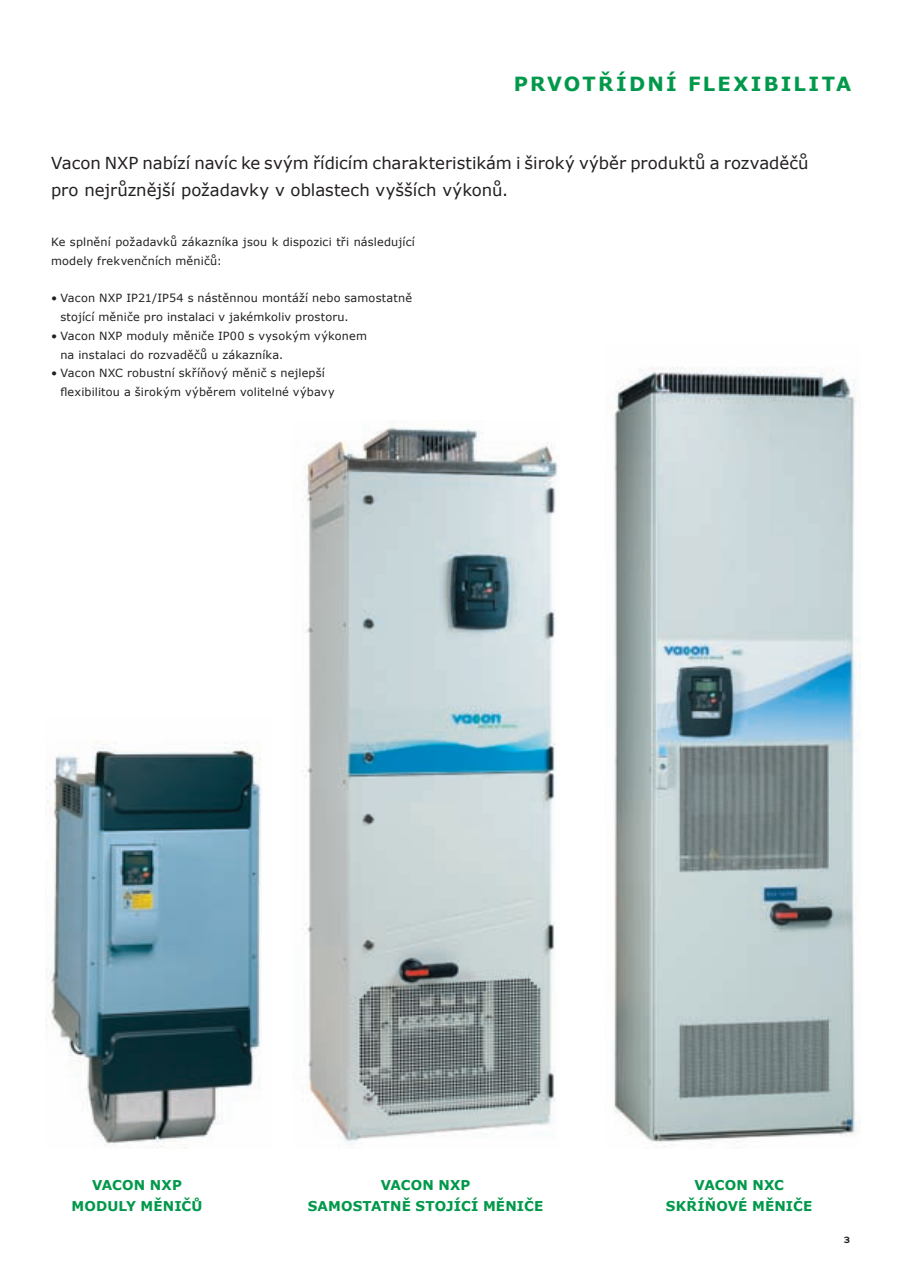
<style>
.page{position:relative;width:915px;height:1276px;background:#fff}
.page>*{position:absolute;margin:0;border:0;box-sizing:border-box;transform-origin:0 0}
.t1{font:700 19.5px "Verdana";letter-spacing:.11em;color:#00984a}
.t2{font:16.5px/27px "Verdana";color:#231f20}
.t3{font:700 13.5px/21px "Verdana";letter-spacing:.01em;color:#00984a;text-align:center}
.t4{font:12px "Base Nine SC";color:#231f20}
.t5{font:11.25px/18.8px "Verdana";letter-spacing:.015em;color:#231f20}
</style>
<div class="page">
<img style="left:302px;top:422px;width:256px;height:723px">
<img style="left:613px;top:367px;width:247px;height:780px">
<img style="left:46px;top:741px;width:215px;height:407px">
<h1 class="t1" style="left:513px;top:72px;width:339px">PRVOTŘÍDNÍ FLEXIBILITA</h1>
<h2 class="t2" style="left:51px;top:148px;width:758px">Vacon NXP nabízí navíc ke svým řídicím charakteristikám i široký výběr produktů a rozvaděčů pro nejrůznější požadavky v oblastech vyšších výkonů.</h2>
<p class="t5" style="left:51px;top:232px;width:365px">Ke splnění požadavků zákazníka jsou k dispozici tři následující modely frekvenčních měničů:</p>
<p class="t5" style="left:60px;top:288px;width:353px;text-indent:-9px">• Vacon NXP IP21/IP54 s nástěnnou montáží nebo samostatně stojící měniče pro instalaci v jakémkoliv prostoru.</p>
<p class="t5" style="left:60px;top:326px;width:308px;text-indent:-9px">• Vacon NXP moduly měniče IP00 s vysokým výkonem na instalaci do rozvaděčů u zákazníka.</p>
<p class="t5" style="left:60px;top:363px;width:275px;text-indent:-9px">• Vacon NXC robustní skříňový měnič s nejlepší flexibilitou a širokým výběrem volitelné výbavy</p>
<p class="t3" style="left:71px;top:1173px;width:133px">VACON NXP<br>MODULY MĚNIČŮ</p>
<p class="t3" style="left:307px;top:1173px;width:237px">VACON NXP<br>SAMOSTATNĚ STOJÍCÍ MĚNIČE</p>
<p class="t3" style="left:665px;top:1173px;width:148px">VACON NXC<br>SKŘÍŇOVÉ MĚNIČE</p>
<p class="t4" style="left:842px;top:1231px;width:10px">3</p>
</div>
